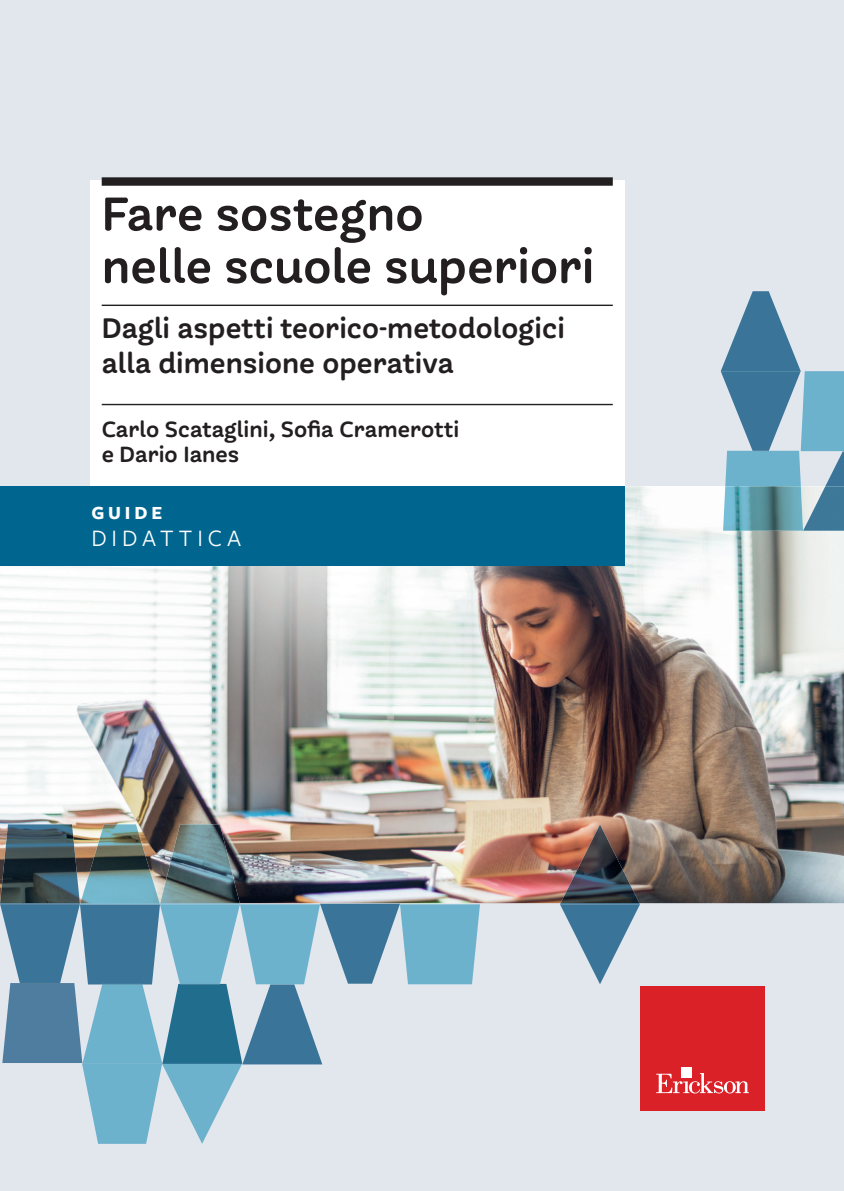
<style>
.page{position:relative;width:844px;height:1191px;background:#fff}
.page>*{position:absolute;margin:0;border:0;box-sizing:border-box;transform-origin:0 0}
.t1{font:52.5px/52.5px "Freight Round Pro Semi";color:#231f20}
.t2{font:31.5px/35px "Freight Round Pro Semi";color:#231f20}
.t3{font:24.5px/24.5px "Freight Round Pro Semi";color:#231f20}
.t4{font:24.5px "Freight Sans Pro";letter-spacing:.2em;color:#fff}
.t5{font:700 19.25px "Freight Sans Pro";letter-spacing:.2em;color:#fff}
</style>
<div class="page">
<div style="left:0;top:0;width:843px;height:1191px;background:#e2e7ee"></div>
<img style="left:0;top:486px;width:843px;height:417px">
<div style="left:90px;top:180px;width:534px;height:306px;background:#fff"></div>
<div style="left:102px;top:177px;width:510px;height:9px;background:#231f20"></div>
<hr style="left:102px;top:304px;width:510px;height:2px;background:#231f20">
<hr style="left:102px;top:404px;width:510px;height:1px;background:#231f20">
<div style="left:0;top:486px;width:624px;height:80px;background:#01668f"></div>
<div style="left:640px;top:986px;width:124px;height:124px;background:#da2128"></div>
<svg style="left:656px;top:1073px;width:92px;height:20px"></svg>
<div style="left:681px;top:1068px;width:10px;height:10px;background:#fff"></div>
<img style="left:0;top:824px;width:240px;height:79px">
<img style="left:722px;top:486px;width:121px;height:45px">
<svg style="left:560px;top:903px;width:79px;height:81px"></svg>
<img style="left:560px;top:824px;width:79px;height:79px">
<svg style="left:0;top:903px;width:480px;height:240px"></svg>
<svg style="left:720px;top:291px;width:123px;height:195px"></svg>
<h1 class="t1" style="left:102px;top:188px;width:494px">Fare sostegno<br>nelle scuole superiori</h1>
<p class="t2" style="left:102px;top:310px;width:464px">Dagli aspetti teorico-metodologici alla dimensione operativa</p>
<p class="t3" style="left:102px;top:417px;width:359px">Carlo Scataglini, Sofia Cramerotti e Dario Ianes</p>
<p class="t5" style="left:91px;top:500px;width:72px">GUIDE</p>
<p class="t4" style="left:91px;top:521px;width:151px">DIDATTICA</p>
</div>
